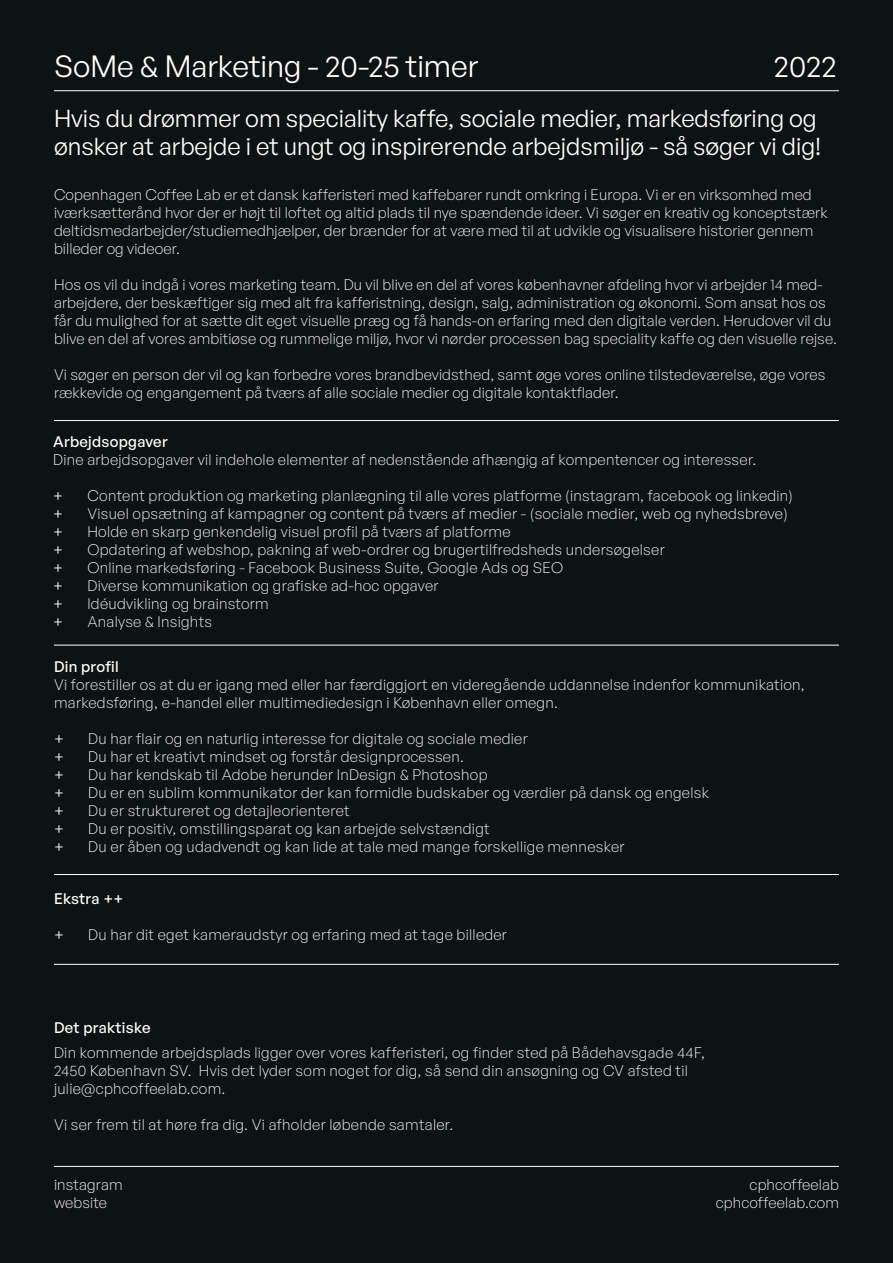
<style>
.page{position:relative;width:893px;height:1263px;background:#0d1213}
.page>*{position:absolute;margin:0;border:0;box-sizing:border-box;transform-origin:0 0}
.t1{font:30px "General Sans";color:#fff}
.t2{font:29.55px "General Sans";color:#fff}
.t3{font:24px/28.8px "General Sans";color:#fff}
.t4{font:300 15px/18px "General Sans";letter-spacing:.02em;color:#fff}
.t5{font:500 15px "General Sans";letter-spacing:.02em;color:#fff}
.t6{font:15px "General Sans";color:#fff}
</style>
<div class="page">
<hr style="left:54px;top:90px;width:785px;height:1px;background:#fff">
<hr style="left:54px;top:645px;width:785px;height:1px;background:#fff">
<hr style="left:54px;top:420px;width:785px;height:1px;background:#fff">
<hr style="left:54px;top:964px;width:785px;height:1px;background:#fff">
<hr style="left:54px;top:874px;width:785px;height:1px;background:#fff">
<hr style="left:54px;top:1166px;width:785px;height:1px;background:#fff">
<p class="t1" style="left:54px;top:47px;width:426px">SoMe &amp; Marketing - 20-25 timer</p>
<p class="t2" style="left:774px;top:48px;width:64px">2022</p>
<p class="t3" style="left:54px;top:103px;width:769px">Hvis du drømmer om speciality kaffe, sociale medier, markedsføring og ønsker at arbejde i et ungt og inspirerende arbejdsmiljø - så søger vi dig!</p>
<p class="t4" style="left:54px;top:185px;width:775px">Copenhagen Coffee Lab er et dansk kafferisteri med kaffebarer rundt omkring i Europa. Vi er en virksomhed med iværksætterånd hvor der er højt til loftet og altid plads til nye spændende ideer. Vi søger en kreativ og konceptstærk deltidsmedarbejder/studiemedhjælper, der brænder for at være med til at udvikle og visualisere historier gennem billeder og videoer.</p>
<p class="t4" style="left:54px;top:275px;width:784px">Hos os vil du indgå i vores marketing team. Du vil blive en del af vores københavner afdeling hvor vi arbejder 14 med&shy;arbejdere, der beskæftiger sig med alt fra kafferistning, design, salg, administration og økonomi. Som ansat hos os får du mulighed for at sætte dit eget visuelle præg og få hands-on erfaring med den digitale verden. Herudover vil du blive en del af vores ambitiøse og rummelige miljø, hvor vi nørder processen bag speciality kaffe og den visuelle rejse.</p>
<p class="t4" style="left:54px;top:365px;width:773px">Vi søger en person der vil og kan forbedre vores brandbevidsthed, samt øge vores online tilstedeværelse, øge vores rækkevide og engangement på tværs af alle sociale medier og digitale kontaktflader.</p>
<p class="t5" style="left:53px;top:432px;width:116px">Arbejdsopgaver</p>
<p class="t4" style="left:53px;top:450px;width:705px">Dine arbejdsopgaver vil indehole elementer af nedenstående afhængig af kompentencer og interesser.</p>
<p class="t6" style="left:53px;top:486px;width:11px">+</p>
<p class="t4" style="left:87px;top:486px;width:707px">Content produktion og marketing planlægning til alle vores platforme (instagram, facebook og linkedin)</p>
<p class="t6" style="left:53px;top:504px;width:11px">+</p>
<p class="t4" style="left:87px;top:504px;width:702px">Visuel opsætning af kampagner og content på tværs af medier - (sociale medier, web og nyhedsbreve)</p>
<p class="t6" style="left:53px;top:522px;width:11px">+</p>
<p class="t4" style="left:87px;top:522px;width:425px">Holde en skarp genkendelig visuel profil på tværs af platforme</p>
<p class="t6" style="left:53px;top:540px;width:11px">+</p>
<p class="t4" style="left:87px;top:540px;width:579px">Opdatering af webshop, pakning af web-ordrer og brugertilfredsheds undersøgelser</p>
<p class="t6" style="left:53px;top:558px;width:11px">+</p>
<p class="t4" style="left:87px;top:558px;width:477px">Online markedsføring - Facebook Business Suite, Google Ads og SEO</p>
<p class="t6" style="left:53px;top:576px;width:11px">+</p>
<p class="t4" style="left:87px;top:576px;width:353px">Diverse kommunikation og grafiske ad-hoc opgaver</p>
<p class="t6" style="left:53px;top:594px;width:11px">+</p>
<p class="t4" style="left:87px;top:594px;width:183px">Idéudvikling og brainstorm</p>
<p class="t6" style="left:53px;top:612px;width:11px">+</p>
<p class="t4" style="left:87px;top:612px;width:126px">Analyse &amp; Insights</p>
<p class="t5" style="left:54px;top:657px;width:66px">Din profil</p>
<p class="t4" style="left:54px;top:675px;width:752px">Vi forestiller os at du er igang med eller har færdiggjort en videregående uddannelse indenfor kommunikation,</p>
<p class="t4" style="left:54px;top:693px;width:505px">markedsføring, e-handel eller multimediedesign i København eller omegn.</p>
<p class="t6" style="left:54px;top:729px;width:11px">+</p>
<p class="t4" style="left:88px;top:729px;width:441px">Du har flair og en naturlig interesse for digitale og sociale medier</p>
<p class="t6" style="left:54px;top:747px;width:11px">+</p>
<p class="t4" style="left:88px;top:747px;width:377px">Du har et kreativt mindset og forstår designprocessen.</p>
<p class="t6" style="left:54px;top:765px;width:11px">+</p>
<p class="t4" style="left:88px;top:765px;width:401px">Du har kendskab til Adobe herunder InDesign &amp; Photoshop</p>
<p class="t6" style="left:54px;top:783px;width:11px">+</p>
<p class="t4" style="left:88px;top:783px;width:622px">Du er en sublim kommunikator der kan formidle budskaber og værdier på dansk og engelsk</p>
<p class="t6" style="left:54px;top:801px;width:11px">+</p>
<p class="t4" style="left:88px;top:801px;width:263px">Du er struktureret og detajleorienteret</p>
<p class="t6" style="left:54px;top:819px;width:11px">+</p>
<p class="t4" style="left:88px;top:819px;width:403px">Du er positiv, omstillingsparat og kan arbejde selvstændigt</p>
<p class="t6" style="left:54px;top:837px;width:11px">+</p>
<p class="t4" style="left:88px;top:837px;width:538px">Du er åben og udadvendt og kan lide at tale med mange forskellige mennesker</p>
<p class="t5" style="left:54px;top:889px;width:71px">Ekstra ++</p>
<p class="t6" style="left:54px;top:925px;width:11px">+</p>
<p class="t4" style="left:88px;top:925px;width:420px">Du har dit eget kameraudstyr og erfaring med at tage billeder</p>
<p class="t5" style="left:54px;top:1018px;width:98px">Det praktiske</p>
<p class="t4" style="left:54px;top:1043px;width:653px">Din kommende arbejdsplads ligger over vores kafferisteri, og finder sted på Bådehavsgade 44F,</p>
<p class="t4" style="left:54px;top:1061px;width:635px">2450 København SV. Hvis det lyder som noget for dig, så send din ansøgning og CV afsted til</p>
<p class="t4" style="left:54px;top:1079px;width:173px">julie@cphcoffeelab.com.</p>
<p class="t4" style="left:54px;top:1115px;width:401px">Vi ser frem til at høre fra dig. Vi afholder løbende samtaler.</p>
<p class="t4" style="left:54px;top:1175px;width:70px">instagram</p>
<p class="t4" style="left:54px;top:1193px;width:54px">website</p>
<p class="t4" style="left:749px;top:1175px;width:91px">cphcoffeelab</p>
<p class="t4" style="left:716px;top:1193px;width:125px">cphcoffeelab.com</p>
</div>
